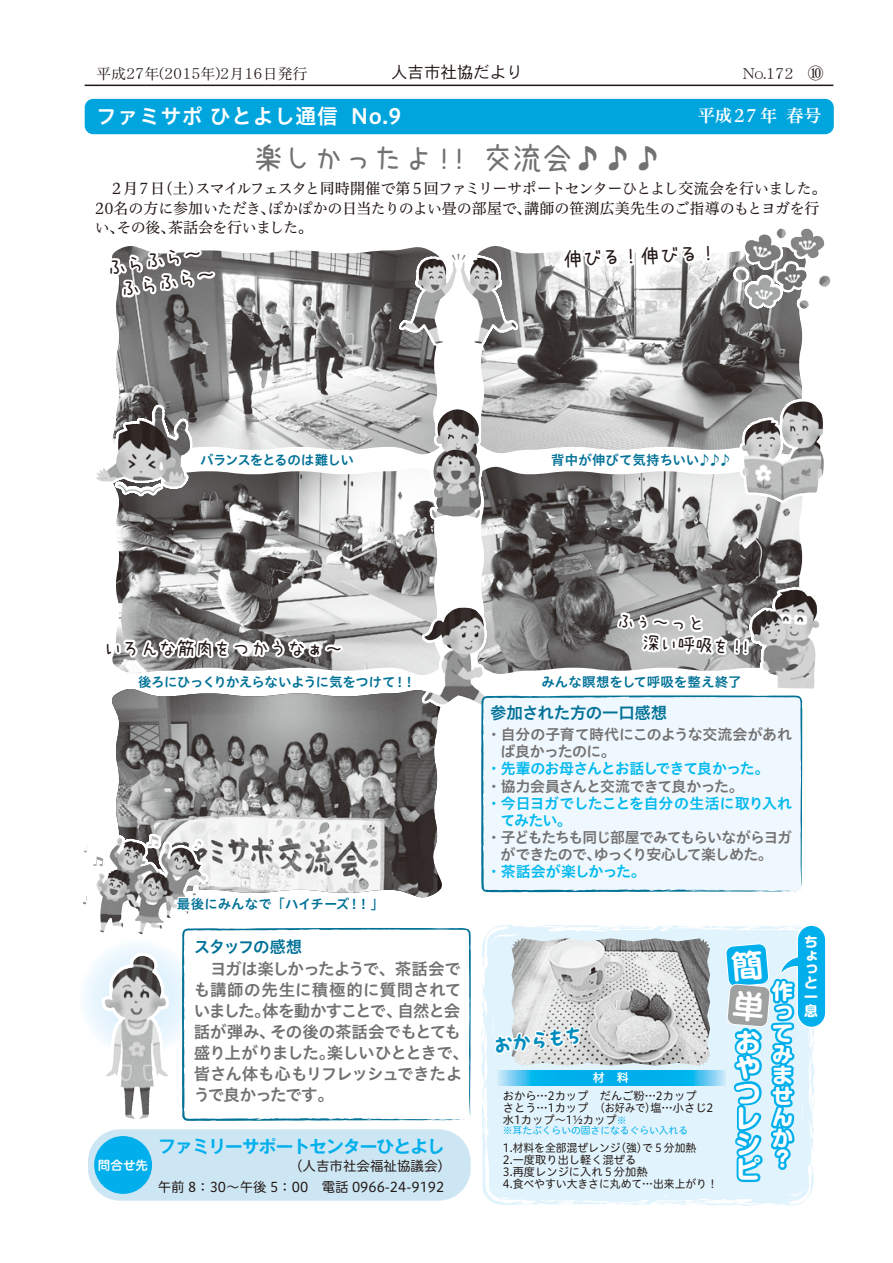
<style>
.page{position:relative;width:893px;height:1263px;background:#fff}
.page>*{position:absolute;margin:0;border:0;box-sizing:border-box;transform-origin:0 0}
.t1{font:30px "uzura font";color:#727171}
.t2{font:700 25.5px/25.5px "Shin M Go Pro";color:#fff;text-align:justify}
.t3{font:21px "Hiragino UD Sans Std N W6";letter-spacing:.025em;color:#fff}
.t4{font:700 21px/21px "Shin M Go Pro";color:#fff;text-align:justify}
.t5{font:20.4px "K Fhimaji";color:#008dbd}
.t6{font:19.35px/23.4px "uzura font";color:#221815;text-align:center}
.t7{font:18.45px "uzura font";color:#221815}
.t8{font:17.55px "uzura font";color:#221815}
.t9{font:700 17.25px "Gothic MB101 Pr 5 De";letter-spacing:-.05em;color:#00afec}
.t10{font:17.25px "Hiragino UD Serif Std N W6";letter-spacing:-.045em;color:#fff}
.t11{font:16.5px/21px "Hiragino UD Sans Std N W6";letter-spacing:-.04em;color:#727171}
.t12{font:16.5px "Hiragino UD Sans Std N W6";letter-spacing:-.025em;color:#007197}
.t13{font:16.5px "DFPHS Gothic CID W3";color:#221815}
.t14{font:16.5px "Hiragino UD Sans Std N W6";letter-spacing:-.085em;color:#007197}
.t15{font:15px/19.5px "Hiragino UD Serif Std N W4";letter-spacing:-.03em;color:#221815}
.t16{font:15px/17.1px "Hiragino UD Sans Std N W6";letter-spacing:-.05em;color:#727171;text-align:center}
.t17{font:15px/17.1px "Hiragino UD Sans Std N W6";letter-spacing:-.045em;color:#00b9ef}
.t18{font:15px/17.1px "Hiragino UD Sans Std N W6";letter-spacing:-.025em;color:#727171}
.t19{font:15px "DFPHS Mincho CID W3";color:#221815}
.t20{font:15px "Hiragino UD Sans Std N W6";letter-spacing:-.025em;color:#00b9ef}
.t21{font:700 13.8px/13.8px "Shin M Go Pro";color:#fff;text-align:justify}
.t22{font:13.5px/21.1px "Hiragino UD Sans R Std N W4";color:#221815}
.t23{font:13.5px "Hiragino UD Sans Std N W6";letter-spacing:.005em;color:#007197}
.t24{font:13.5px "Hiragino UD Sans Std N W6";letter-spacing:-.035em;color:#007197}
.t25{font:13.5px "Hiragino UD Sans Std N W6";letter-spacing:-.015em;color:#007197}
.t26{font:13.5px "Hiragino UD Sans Std N W6";letter-spacing:-.045em;color:#007197}
.t27{font:12.6px "Hiragino UD Sans R Std N W6";color:#fff}
.t28{font:12px "Hiragino UD Sans R Std N W6";color:#fff}
.t29{font:11.25px/12px "Hiragino UD Sans R Std N W4";color:#221815}
.t30{font:9.75px "Hiragino UD Sans R Std N W4";color:#00afec}
.s1{font-size:16.5px}
.s2{font-size:9.75px;color:#00afec}
</style>
<div class="page">
<svg style="left:481px;top:925px;width:332px;height:281px;background:#e2f3fc"></svg>
<svg style="left:656px;top:1200px;width:67px;height:6px"></svg>
<svg style="left:790px;top:1200px;width:15px;height:5px"></svg>
<img style="left:116px;top:250px;width:321px;height:205px">
<img style="left:481px;top:251px;width:322px;height:203px">
<img style="left:116px;top:471px;width:321px;height:115px">
<img style="left:116px;top:713px;width:321px;height:185px">
<img style="left:481px;top:466px;width:322px;height:208px">
<svg style="left:427px;top:403px;width:59px;height:121px"></svg>
<img style="left:436px;top:409px;width:21px;height:48px">
<hr style="left:85px;top:85px;width:748px;height:1px;background:#221815">
<svg style="left:378px;top:928px;width:93px;height:193px"></svg>
<svg style="left:462px;top:1114px;width:8px;height:7px"></svg>
<div style="left:88px;top:1129px;width:383px;height:71px;background:#cde6f4;border-radius:32px"></div>
<div style="left:94px;top:1136px;width:58px;height:58px;background:#00afec;border-radius:50%"></div>
<div style="left:85px;top:99px;width:749px;height:35px;background:#00a5de;border-radius:9px"></div>
<svg style="left:112px;top:246px;width:107px;height:83px"></svg>
<svg style="left:559px;top:84px;width:156px;height:204px"></svg>
<svg style="left:83px;top:830px;width:295px;height:325px"></svg>
<svg style="left:111px;top:586px;width:389px;height:127px"></svg>
<svg style="left:96px;top:401px;width:260px;height:98px"></svg>
<svg style="left:583px;top:1070px;width:136px;height:15px;background:#12b4ed"></svg>
<svg style="left:480px;top:695px;width:59px;height:197px;fill:#eff8fe"></svg>
<svg style="left:539px;top:579px;width:281px;height:313px"></svg>
<svg style="left:731px;top:228px;width:100px;height:85px"></svg>
<img style="left:790px;top:228px;width:31px;height:30px">
<svg style="left:395px;top:246px;width:127px;height:108px"></svg>
<img style="left:451px;top:254px;width:27px;height:28px">
<svg style="left:548px;top:394px;width:276px;height:147px"></svg>
<img style="left:781px;top:401px;width:19px;height:55px">
<img style="left:512px;top:938px;width:198px;height:128px">
<svg style="left:482px;top:977px;width:101px;height:229px;background:#d7eaf3"></svg>
<svg style="left:719px;top:925px;width:107px;height:260px;background:#8dd6f1"></svg>
<p class="t19" style="left:96px;top:65px;width:213px">平成27年(2015年)2月16日発行</p>
<p class="t13" style="left:391px;top:63px;width:133px">人吉市社協だより</p>
<p class="t19" style="left:743px;top:65px;width:83px">No.172 <span class="s1">⑩</span></p>
<h3 class="t3" style="left:96px;top:100px;width:307px">ファミサポ ひとよし通信 No.9</h3>
<p class="t10" style="left:698px;top:103px;width:125px">平成２7 年 春号</p>
<h1 class="t1" style="left:253px;top:144px;width:411px">楽しかったよ!! 交流会♪♪♪</h1>
<p class="t15" style="left:95px;top:178px;width:733px">　２月７日(土)スマイルフェスタと同時開催で第５回ファミリーサポートセンターひとよし交流会を行いました。<br>20名の方に参加いただき、ぽかぽかの日当たりのよい畳の部屋で、講師の笹渕広美先生のご指導のもとヨガを行い、その後、茶話会を行いました。</p>
<p class="t6" style="left:95px;top:258px;width:117px;rotate:-10deg">ふらふら～　ふらふら～</p>
<p class="t6" style="left:563px;top:247px;width:156px;rotate:-2deg">伸びる！伸びる！</p>
<p class="t26" style="left:200px;top:450px;width:155px">バランスをとるのは難しい</p>
<p class="t23" style="left:551px;top:450px;width:182px">背中が伸びて気持ちいい♪♪♪</p>
<p class="t8" style="left:617px;top:612px;width:89px;rotate:2deg">ふぅ～っと</p>
<p class="t7" style="left:103px;top:639px;width:241px">いろんな筋肉をつかうなぁ～</p>
<p class="t8" style="left:616px;top:633px;width:136px;rotate:2deg">　 深い呼吸を!!</p>
<p class="t24" style="left:138px;top:671px;width:279px">後ろにひっくりかえらないように気をつけて！！</p>
<p class="t25" style="left:177px;top:894px;width:208px">最後にみんなで「ハイチーズ！！」</p>
<p class="t14" style="left:194px;top:934px;width:110px">スタッフの感想</p>
<p class="t11" style="left:194px;top:957px;width:277px">　ヨガは楽しかったようで、茶話会でも講師の先生に積極的に質問されていました。体を動かすことで、自然と会話が弾み、その後の茶話会でもとても盛り上がりました。楽しいひとときで、皆さん体も心もリフレッシュできたようで良かったです。</p>
<p class="t9" style="left:158px;top:1132px;width:288px">ファミリーサポートセンターひとよし</p>
<p class="t27" style="left:98px;top:1155px;width:52px">問合せ先</p>
<p class="t22" style="left:158px;top:1155px;width:295px;text-indent:131px">（人吉市社会福祉協議会）午前 8：30～午後 5：00　電話 0966-24-9192</p>
<p class="t23" style="left:541px;top:671px;width:202px">みんな瞑想をして呼吸を整え終了</p>
<p class="t12" style="left:490px;top:700px;width:179px">参加された方の一口感想</p>
<p class="t18" style="left:501px;top:725px;width:293px;text-indent:-14px">・自分の子育て時代にこのような交流会があれば良かったのに。</p>
<p class="t17" style="left:486px;top:759px;width:285px">・先輩のお母さんとお話しできて良かった。</p>
<p class="t16" style="left:486px;top:776px;width:259px">・協力会員さんと交流できて良かった。</p>
<p class="t17" style="left:501px;top:794px;width:293px;text-indent:-14px">・今日ヨガでしたことを自分の生活に取り入れてみたい。</p>
<p class="t16" style="left:486px;top:828px;width:307px">・子どもたちも同じ部屋でみてもらいながらヨガができたので、ゆっくり安心して楽しめた。</p>
<p class="t20" style="left:486px;top:860px;width:161px">・茶話会が楽しかった。</p>
<h3 class="t5" style="left:492px;top:1034px;width:93px;rotate:-6deg">おからもち</h3>
<p class="t28" style="left:593px;top:1068px;width:37px">材　料</p>
<p class="t29" style="left:503px;top:1089px;width:212px">おから…2カップ　だんご粉…2カップ<br>さとう…1カップ　(お好みで)塩…小さじ2水1カップ～1½カップ<span class="s2">※</span></p>
<p class="t30" style="left:503px;top:1123px;width:187px">※耳たぶくらいの固さになるぐらい入れる</p>
<p class="t29" style="left:503px;top:1141px;width:217px">1.材料を全部混ぜレンジ(強)で５分加熱<br>2.一度取り出し軽く混ぜる<br>3.再度レンジに入れ５分加熱<br>4.食べやすい大きさに丸めて…出来上がり！</p>
<h2 class="t2" style="left:735px;top:1026px;width:27px">おやつレシピ</h2>
<h3 class="t4" style="left:772px;top:978px;width:22px">作ってみませんか？</h3>
<p class="t21" style="left:804px;top:933px;width:15px">ちょっと一息</p>
</div>
